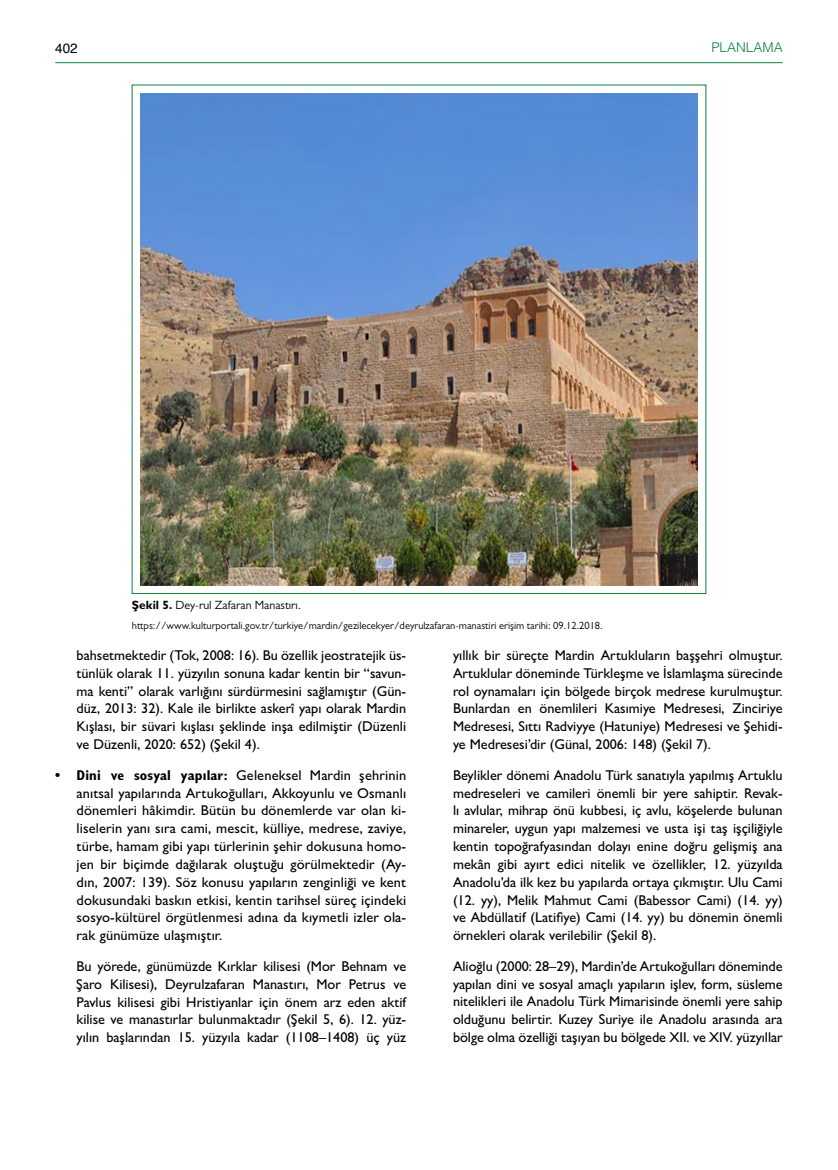
<style>
.page{position:relative;width:838px;height:1170px;background:#fff}
.page>*{position:absolute;margin:0;border:0;box-sizing:border-box;transform-origin:0 0}
.t1{font:500 14.25px/17.9px "Gill Sans MT Pro";color:#000;text-align:justify}
.t2{font:300 13.5px "Helvetica";color:#0f8140}
.t3{font:13.5px "Helvetica";color:#000}
.t4{font:12px "Gill Sans MT Pro";color:#000}
.t5{font:10.5px "Gill Sans MT Pro";color:#000}
.s1{font-weight:700}
.s2{font-weight:700;font-stretch:condensed}
</style>
<div class="page">
<hr style="left:55px;top:62px;width:727px;height:1px;background:#0f8140">
<img style="left:140px;top:93px;width:557px;height:492px">
<p class="t3" style="left:55px;top:37px;width:24px">402</p>
<p class="t2" style="left:711px;top:36px;width:73px">PLANLAMA</p>
<p class="t4" style="left:132px;top:598px;width:170px"><span class="s1">Şekil 5.</span> Dey-rul Zafaran Manastırı.</p>
<p class="t5" style="left:132px;top:619px;width:472px">https://www.kulturportali.gov.tr/turkiye/mardin/gezilecekyer/deyrulzafaran-manastiri erişim tarihi: 09.12.2018.</p>
<p class="t1" style="left:77px;top:646px;width:331px">bahsetmektedir (Tok, 2008: 16). Bu özellik jeostratejik üs&shy;tünlük olarak 11. yüzyılın sonuna kadar kentin bir “savun&shy;ma kenti” olarak varlığını sürdürmesini sağlamıştır (Gün&shy;düz, 2013: 32). Kale ile birlikte askerî yapı olarak Mardin Kışlası, bir süvari kışlası şeklinde inşa edilmiştir (Düzenli ve Düzenli, 2020: 652) (Şekil 4).</p>
<p class="t1" style="left:77px;top:765px;width:331px;text-indent:-21px"><span class="s2">• Dini ve sosyal yapılar:</span> Geleneksel Mardin şehrinin anıtsal yapılarında Artukoğulları, Akkoyunlu ve Osmanlı dönemleri hâkimdir. Bütün bu dönemlerde var olan ki&shy;liselerin yanı sıra cami, mescit, külliye, medrese, zaviye, türbe, hamam gibi yapı türlerinin şehir dokusuna homo&shy;jen bir biçimde dağılarak oluştuğu görülmektedir (Ay&shy;dın, 2007: 139). Söz konusu yapıların zenginliği ve kent dokusundaki baskın etkisi, kentin tarihsel süreç içindeki sosyo-kültürel örgütlenmesi adına da kıymetli izler ola&shy;rak günümüze ulaşmıştır.</p>
<p class="t1" style="left:77px;top:956px;width:331px">Bu yörede, günümüzde Kırklar kilisesi (Mor Behnam ve Şaro Kilisesi), Deyrulzafaran Manastırı, Mor Petrus ve Pavlus kilisesi gibi Hristiyanlar için önem arz eden aktif kilise ve manastırlar bulunmaktadır (Şekil 5, 6). 12. yüz&shy;yılın başlarından 15. yüzyıla kadar (1108–1408) üç yüz</p>
<p class="t1" style="left:453px;top:646px;width:331px">yıllık bir süreçte Mardin Artukluların başşehri olmuştur.<br>Artuklular döneminde Türkleşme ve İslamlaşma sürecinde rol oynamaları için bölgede birçok medrese kurulmuştur.<br>Bunlardan en önemlileri Kasımiye Medresesi, Zinciriye Medresesi, Sıttı Radviyye (Hatuniye) Medresesi ve Şehidi&shy;ye Medresesi’dir (Günal, 2006: 148) (Şekil 7).</p>
<p class="t1" style="left:453px;top:765px;width:331px">Beylikler dönemi Anadolu Türk sanatıyla yapılmış Artuklu medreseleri ve camileri önemli bir yere sahiptir. Revak&shy;lı avlular, mihrap önü kubbesi, iç avlu, köşelerde bulunan minareler, uygun yapı malzemesi ve usta işi taş işçiliğiyle kentin topoğrafyasından dolayı enine doğru gelişmiş ana mekân gibi ayırt edici nitelik ve özellikler, 12. yüzyılda Anadolu’da ilk kez bu yapılarda ortaya çıkmıştır. Ulu Cami (12. yy), Melik Mahmut Cami (Babessor Cami) (14. yy) ve Abdüllatif (Latifiye) Cami (14. yy) bu dönemin önemli örnekleri olarak verilebilir (Şekil 8).</p>
<p class="t1" style="left:453px;top:956px;width:331px">Alioğlu (2000: 28–29), Mardin’de Artukoğulları döneminde yapılan dini ve sosyal amaçlı yapıların işlev, form, süsleme nitelikleri ile Anadolu Türk Mimarisinde önemli yere sahip olduğunu belirtir. Kuzey Suriye ile Anadolu arasında ara bölge olma özelliği taşıyan bu bölgede XII. ve XIV. yüzyıllar</p>
</div>
